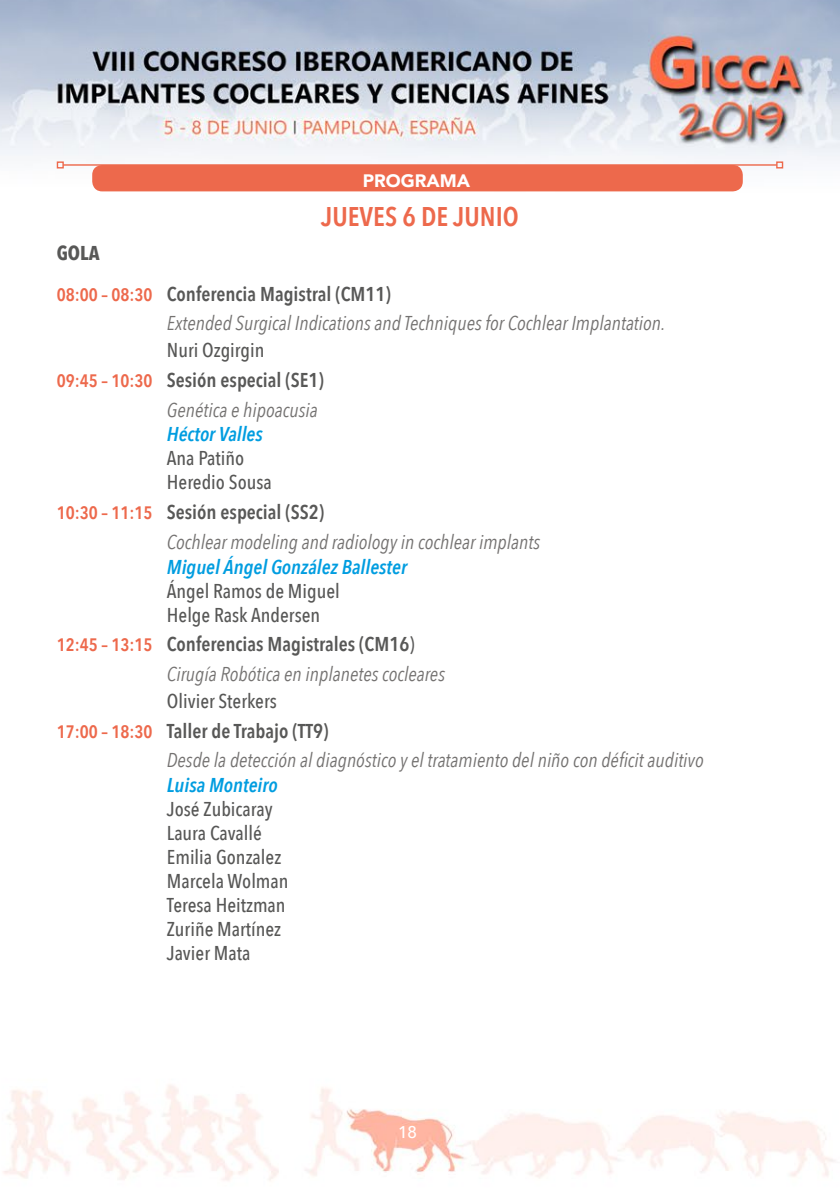
<style>
.page{position:relative;width:840px;height:1191px;background:#fff}
.page>*{position:absolute;margin:0;border:0;box-sizing:border-box;transform-origin:0 0}
.t1{font:600 27px "Avenir Next Condensed";color:#ed694c}
.t2{font:italic 20px/29.6px "Avenir Next Condensed";color:#747271}
.t3{font:500 20px/24px "Avenir Next Condensed";color:#575756}
.t4{font:600 20px/41px "Avenir Next Condensed";color:#585857}
.t5{font:italic 600 20px "Avenir Next Condensed";color:#009de0}
.t6{font:900 18px "Avenir";color:#fff}
.t7{font:500 17px "Avenir";color:#fff}
.s1{font-weight:700}
.s2{font-size:18px;color:#ed694c}
.s3{font-weight:600;font-style:normal;font-size:18px;color:#ed694c}
.s4{font-weight:600;font-style:normal;color:#585857}
.s5{font-weight:500;font-style:normal;color:#585857}
</style>
<div class="page">
<img style="left:0;top:0;width:839px;height:1181px">
<div style="left:92px;top:165px;width:650px;height:26px;background:#ed694c;border-radius:10px"></div>
<hr style="left:63px;top:164px;width:713px;height:2px;background:#ed694c">
<div style="left:57px;top:161px;width:7px;height:7px;border:1px solid #ed694c"></div>
<div style="left:775px;top:161px;width:7px;height:7px;border:1px solid #ed694c"></div>
<p class="t6" style="left:362px;top:165px;width:109px">PROGRAMA</p>
<h1 class="t1" style="left:321px;top:193px;width:199px">JUEVES 6 DE JUNIO</h1>
<p class="t4" style="left:57px;top:231px;width:335px"><span class="s1">GOLA<br></span><span class="s2">08:00 – 08:30</span> Conferencia Magistral (CM11)</p>
<p class="t2" style="left:167px;top:308px;width:499px">Extended Surgical Indications and Techniques for Cochlear Implantation.</p>
<p class="t3" style="left:167px;top:338px;width:99px">Nuri Ozgirgin</p>
<p class="t4" style="left:57px;top:359px;width:268px"><span class="s2">09:45 – 10:30</span> Sesión especial (SE1)</p>
<p class="t2" style="left:167px;top:395px;width:152px">Genética e hipoacusia</p>
<p class="t5" style="left:167px;top:422px;width:97px">Héctor Valles</p>
<p class="t3" style="left:167px;top:446px;width:106px">Ana Patiño<br>Heredio Sousa</p>
<p class="t2" style="left:167px;top:497px;width:374px;text-indent:-110px"><span class="s3">10:30 – 11:15</span> <span class="s4">Sesión especial (SS2)<br></span>Cochlear modeling and radiology in cochlear implants</p>
<p class="t5" style="left:167px;top:554px;width:241px">Miguel Ángel González Ballester</p>
<p class="t3" style="left:167px;top:578px;width:174px">Ángel Ramos de Miguel<br>Helge Rask Andersen</p>
<p class="t2" style="left:167px;top:629px;width:279px;text-indent:-110px"><span class="s3">12:45 – 13:15</span> <span class="s4">Conferencias Magistrales (CM16</span><span class="s5">)<br></span>Cirugía Robótica en inplanetes cocleares</p>
<p class="t3" style="left:167px;top:689px;width:111px">Olivier Sterkers</p>
<p class="t4" style="left:57px;top:709px;width:273px"><span class="s2">17:00 – 18:30</span> Taller de Trabajo (TT9)</p>
<p class="t2" style="left:167px;top:745px;width:538px">Desde la detección al diagnóstico y el tratamiento del niño con déficit auditivo</p>
<p class="t5" style="left:167px;top:773px;width:112px">Luisa Monteiro</p>
<p class="t3" style="left:167px;top:797px;width:123px">José Zubicaray<br>Laura Cavallé<br>Emilia Gonzalez<br>Marcela Wolman<br>Teresa Heitzman<br>Zuriñe Martínez<br>Javier Mata</p>
<p class="t7" style="left:398px;top:1117px;width:20px">18</p>
</div>
